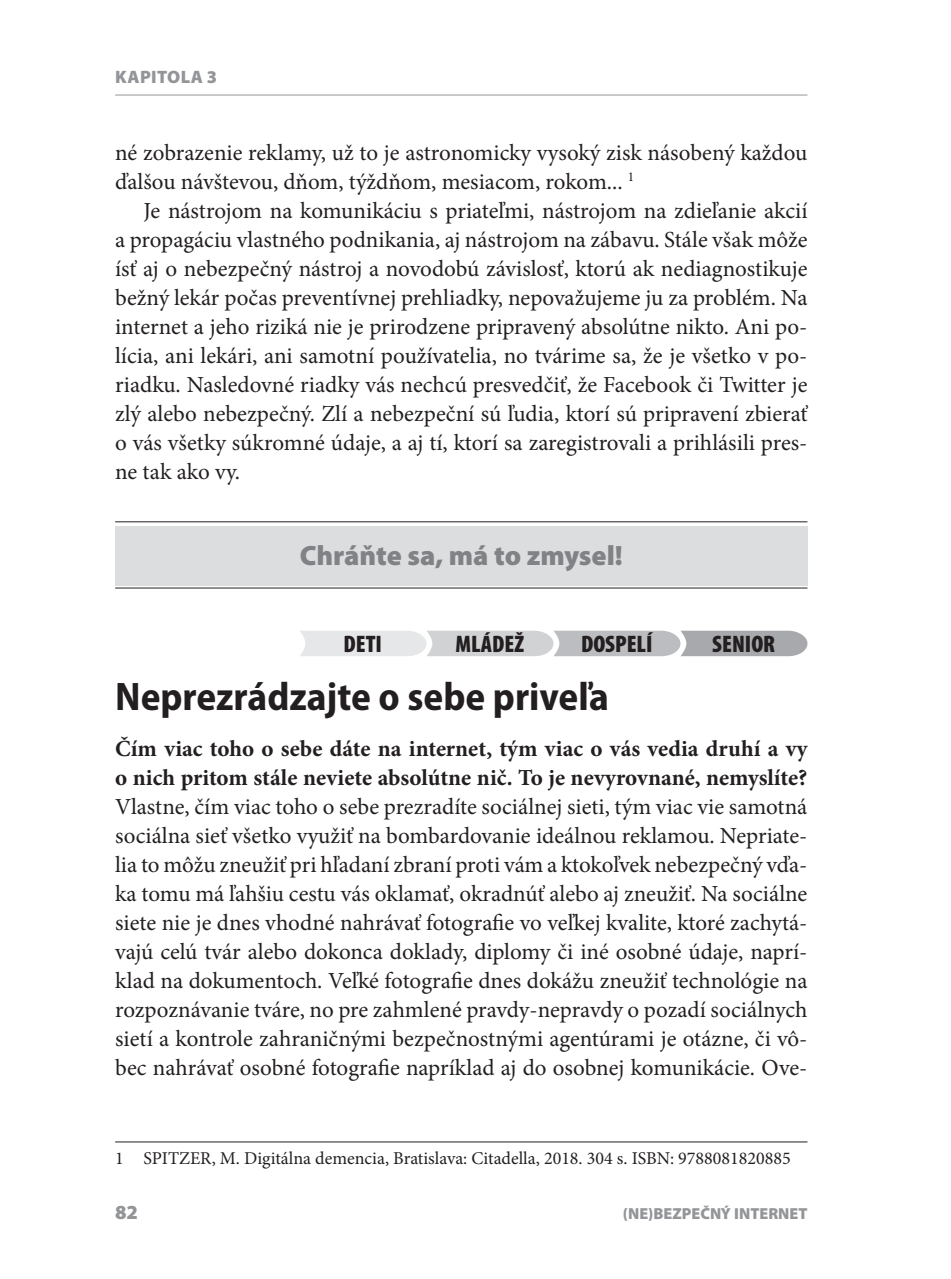
<style>
.page{position:relative;width:951px;height:1279px;background:#fff}
.page>*{position:absolute;margin:0;border:0;box-sizing:border-box;transform-origin:0 0}
.Nadpis_1{font:700 semi-condensed 40px "Myriad Pro";color:#231f20}
.TIP{font:900 28px "Myriad Pro";letter-spacing:-.005em;color:#808285}
.t1{font:900 condensed 24px "Myriad Pro";color:#231f20}
.Normální_bez_odsaz{font:23px/29px "Minion Pro";color:#231f20;text-align:justify}
.Normální{font:23px/29px "Minion Pro";color:#231f20}
.t2{font:900 20px "Myriad Pro";color:#939598}
.Text_pozn__pod_čarou{font:18px "Minion Pro";color:#231f20}
.t3{font:900 18px "Myriad Pro";color:#939598}
.t4{font:900 16px "Myriad Pro";color:#939598}
.s1{font-weight:700}
</style>
<div class="page">
<hr style="left:115px;top:95px;width:692px;height:1px;background:#939598">
<div style="left:115px;top:527px;width:692px;height:59px;background:#dcdddf"></div>
<hr style="left:115px;top:521px;width:692px;height:1px;background:#231f20">
<hr style="left:115px;top:587px;width:692px;height:1px;background:#231f20">
<svg style="left:300px;top:631px;width:507px;height:25px"></svg>
<hr style="left:115px;top:1141px;width:692px;height:1px;background:#231f20">
<p class="t3" style="left:115px;top:65px;width:24px">Kapito</p>
<p class="t3" style="left:181px;top:65px;width:38px">la 3</p>
<p class="Normální" style="left:115px;top:138px;width:693px">né zobrazenie reklamy, už to je astronomicky vysoký zisk násobený každou ďalšou návštevou, dňom, týždňom, mesiacom, rokom... <sup>1</sup></p>
<p class="Normální" style="left:115px;top:196px;width:693px;text-align:justify;text-indent:28px">Je nástrojom na komunikáciu s priateľmi, nástrojom na zdieľanie akcií a propagáciu vlastného podnikania, aj nástrojom na zábavu. Stále však môže ísť aj o nebezpečný nástroj a novodobú závislosť, ktorú ak nediagnostikuje bežný lekár počas preventívnej prehliadky, nepovažujeme ju za problém. Na internet a jeho riziká nie je prirodzene pripravený absolútne nikto. Ani po&shy;lícia, ani lekári, ani samotní používatelia, no tvárime sa, že je všetko v po&shy;riadku. Nasledovné riadky vás nechcú presvedčiť, že Facebook či Twitter je zlý alebo nebezpečný. Zlí a nebezpeční sú ľudia, ktorí sú pripravení zbierať o vás všetky súkromné údaje, a aj tí, ktorí sa zaregistrovali a prihlásili pres&shy;ne tak ako vy.</p>
<p class="TIP" style="left:299px;top:537px;width:324px">Chráňte sa, má to zmysel!</p>
<p class="t1" style="left:343px;top:629px;width:40px">DETI</p>
<p class="t1" style="left:455px;top:629px;width:70px">MLÁDEŽ</p>
<p class="t1" style="left:581px;top:629px;width:73px">DOSPELÍ</p>
<p class="t1" style="left:712px;top:629px;width:64px">SENIOR</p>
<p class="Nadpis_1" style="left:115px;top:674px;width:495px">Neprezrádzajte o sebe priveľa</p>
<p class="Normální_bez_odsaz" style="left:115px;top:734px;width:693px"><span class="s1">Čím viac toho o sebe dáte na internet, tým viac o vás vedia druhí a vy o nich pritom stále neviete absolútne nič. To je nevyrovnané, nemyslíte?<br></span>Vlastne, čím viac toho o sebe prezradíte sociálnej sieti, tým viac vie samotná sociálna sieť všetko využiť na bombardovanie ideálnou reklamou. Nepriate&shy;lia to môžu zneužiť pri hľadaní zbraní proti vám a ktokoľvek nebezpečný vďa&shy;ka tomu má ľahšiu cestu vás oklamať, okradnúť alebo aj zneužiť. Na sociálne siete nie je dnes vhodné nahrávať fotografie vo veľkej kvalite, ktoré zachytá&shy;vajú celú tvár alebo dokonca doklady, diplomy či iné osobné údaje, naprí&shy;klad na dokumentoch. Veľké fotografie dnes dokážu zneužiť technológie na rozpoznávanie tváre, no pre zahmlené pravdy-nepravdy o pozadí sociálnych sietí a kontrole zahraničnými bezpečnostnými agentúrami je otázne, či vô&shy;bec nahrávať osobné fotografie napríklad aj do osobnej komunikácie. Ove-</p>
<p class="Text_pozn__pod_čarou" style="left:115px;top:1146px;width:676px">1 SPITZER, M. Digitálna demencia, Bratislava: Citadella, 2018. 304 s. ISBN: 9788081820885</p>
<p class="t2" style="left:115px;top:1198px;width:24px">82</p>
<p class="t4" style="left:622px;top:1202px;width:186px">(NE)BEZPEČNÝ INTERNET</p>
</div>
